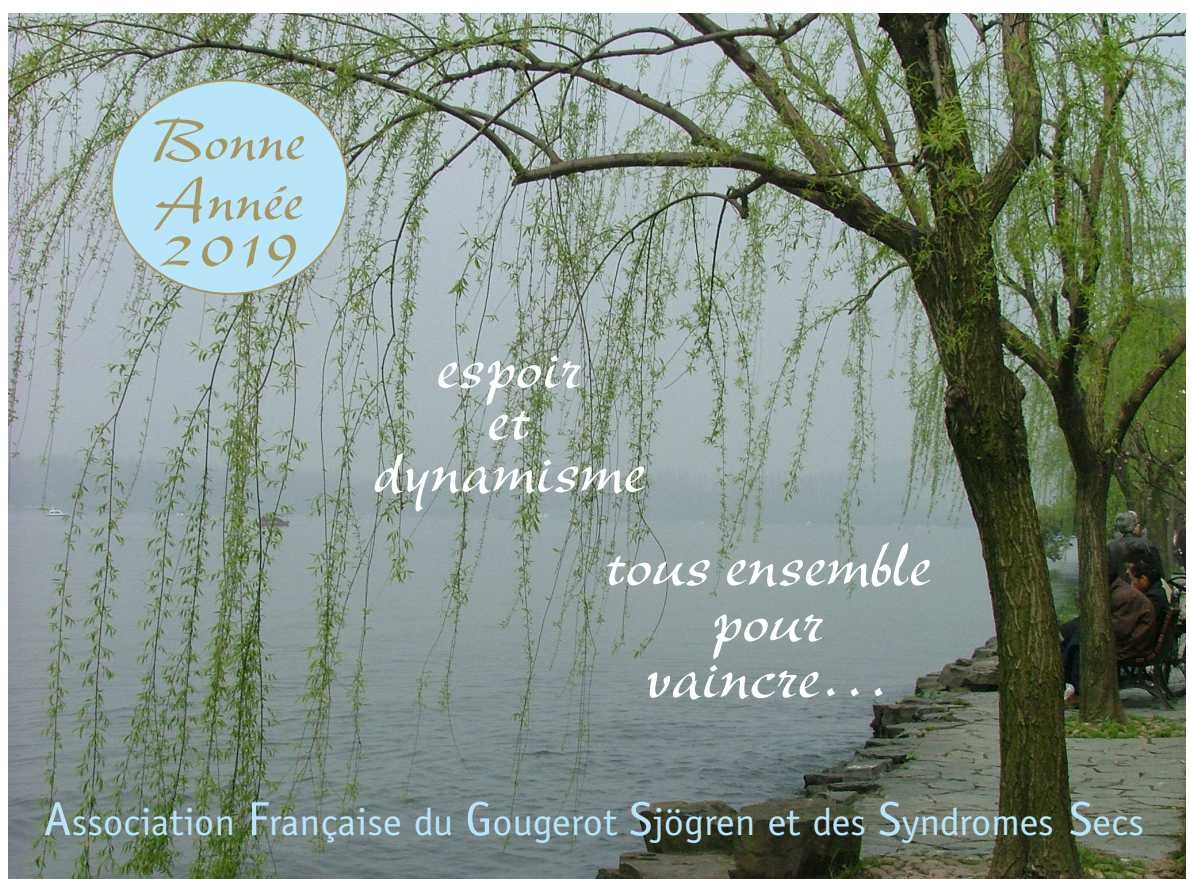
<style>
.page{position:relative;width:1191px;height:879px;background:#fff}
.page>*{position:absolute;margin:0;border:0;box-sizing:border-box;transform-origin:0 0}
.t1{font:72px/52px "New Berolina";color:#fff;text-align:center}
.t2{font:70px "New Berolina";color:#a5975f}
.t3{font:66px/60px "New Berolina";color:#a5975f}
.t4{font:38px "Officina Sans";color:#b9e5fa;scale:1.06 1}
.s1{font-size:48px}
</style>
<div class="page">
<img style="left:8px;top:13px;width:1177px;height:866px">
<div style="left:112px;top:80px;width:236px;height:214px;background:#b9e5fa;border-radius:50%"></div>
<h3 class="t3" style="left:152px;top:109px;width:154px">Bonne<br>Année</h3>
<h2 class="t2" style="left:160px;top:203px;width:138px">2019</h2>
<h1 class="t1" style="left:373px;top:340px;width:274px">espoir<br>et dynamisme</h1>
<h1 class="t1" style="left:604px;top:535px;width:328px;line-height:56px">tous ensemble pour vaincre…</h1>
<p class="t4" style="left:43px;top:800px;width:1040px"><span class="s1">A</span>ssociation <span class="s1">F</span>rançaise du <span class="s1">G</span>ougerot <span class="s1">S</span>jögren et des <span class="s1">S</span>yndromes <span class="s1">S</span>ecs</p>
</div>
